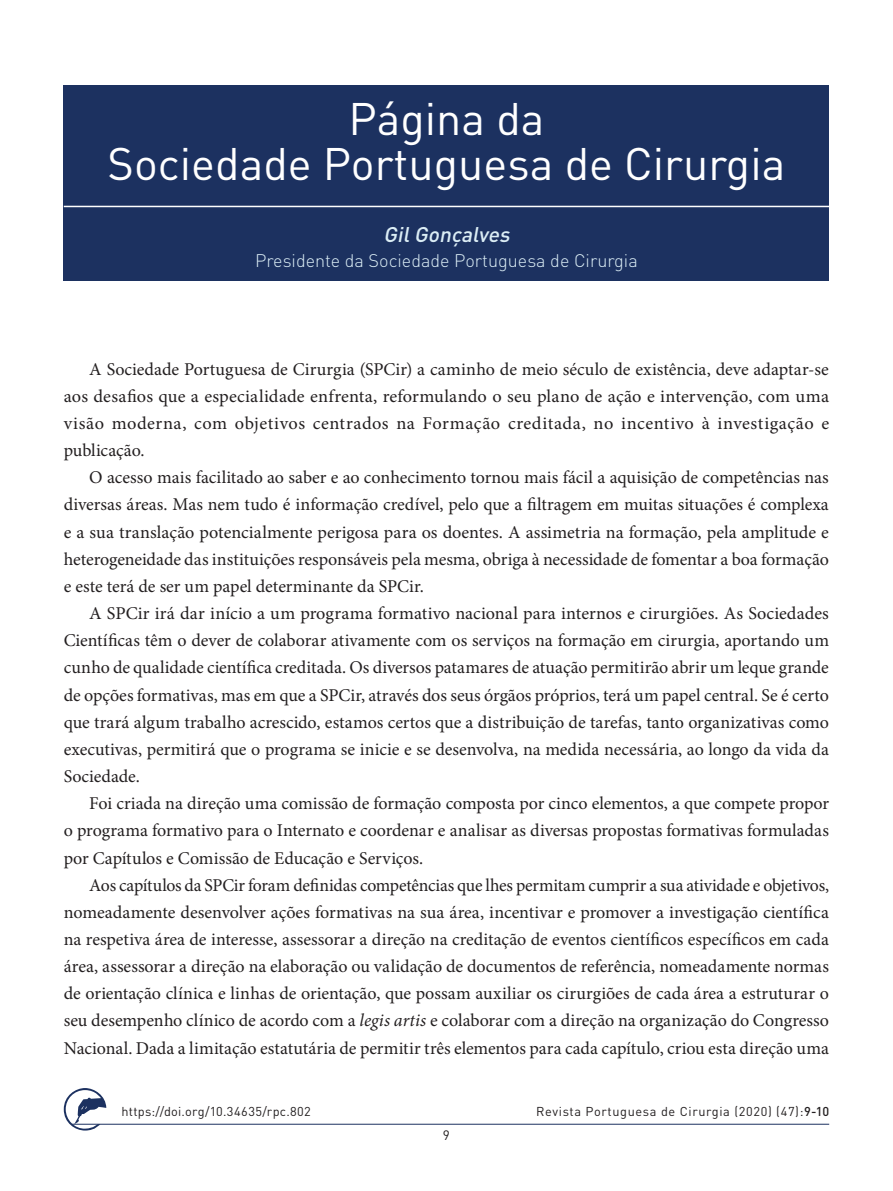
<style>
.page{position:relative;width:893px;height:1191px;background:#fff}
.page>*{position:absolute;margin:0;border:0;box-sizing:border-box;transform-origin:0 0}
._01_Titulo{font:45px/45px "DIN";color:#fff;text-align:center}
._01_Titulo-2{font:italic 500 21px "DIN";color:#dbedf5}
.Texto_colunas{font:18px/27.2px "Minion Pro";color:#231f20;text-align:justify}
._01_Titulo-3{font:300 18px "DIN";color:#dbedf5}
.t1{font:13.5px "DIN";color:#231f20}
.Cabecas{font:12.75px "DIN";letter-spacing:.045em;color:#231f20}
.Cabecas-2{font:12.75px "DIN";letter-spacing:.025em;color:#231f20}
.s1{font-style:italic}
.s2{font-weight:500}
</style>
<div class="page">
<hr style="left:72px;top:1124px;width:757px;height:1px;background:#1c3160">
<svg style="left:64px;top:1088px;width:42px;height:42px"></svg>
<div style="left:64px;top:85px;width:765px;height:196px;background:#1c3160"></div>
<hr style="left:64px;top:206px;width:765px;height:1px;background:#fff">
<p class="_01_Titulo" style="left:108px;top:96px;width:679px">Página da<br>Sociedade Portuguesa de Cirurgia</p>
<p class="_01_Titulo-2" style="left:383px;top:221px;width:132px">GilGonçalves</p>
<p class="_01_Titulo-3" style="left:255px;top:250px;width:384px">Presidente da Sociedade Portuguesa de Cirurgia</p>
<p class="Texto_colunas" style="left:64px;top:355px;width:767px;text-indent:26px">A Sociedade Portuguesa de Cirurgia (SPCir) a caminho de meio século de existência, deve adaptar-se aos desafios que a especialidade enfrenta, reformulando o seu plano de ação e intervenção, com uma visão moderna, com objetivos centrados na Formação creditada, no incentivo à investigação e publicação.</p>
<p class="Texto_colunas" style="left:64px;top:464px;width:767px;text-indent:26px">O acesso mais facilitado ao saber e ao conhecimento tornou mais fácil a aquisição de competências nas diversas áreas. Mas nem tudo é informação credível, pelo que a filtragem em muitas situações é complexa e a sua translação potencialmente perigosa para os doentes. A assimetria na formação, pela amplitude e heterogeneidade das instituições responsáveis pela mesma, obriga à necessidade de fomentar a boa formação e este terá de ser um papel determinante da SPCir.</p>
<p class="Texto_colunas" style="left:64px;top:600px;width:767px;text-indent:26px">A SPCir irá dar início a um programa formativo nacional para internos e cirurgiões. As Sociedades Científicas têm o dever de colaborar ativamente com os serviços na formação em cirurgia, aportando um cunho de qualidade científica creditada. Os diversos patamares de atuação permitirão abrir um leque grande de opções formativas, mas em que a SPCir, através dos seus órgãos próprios, terá um papel central. Se é certo que trará algum trabalho acrescido, estamos certos que a distribuição de tarefas, tanto organizativas como executivas, permitirá que o programa se inicie e se desenvolva, na medida necessária, ao longo da vida da Sociedade.</p>
<p class="Texto_colunas" style="left:64px;top:790px;width:767px;text-indent:26px">Foi criada na direção uma comissão de formação composta por cinco elementos, a que compete propor o programa formativo para o Internato e coordenar e analisar as diversas propostas formativas formuladas por Capítulos e Comissão de Educação e Serviços.</p>
<p class="Texto_colunas" style="left:64px;top:871px;width:767px;text-indent:26px">Aos capítulos da SPCir foram definidas competências que lhes permitam cumprir a sua atividade e objetivos, nomeadamente desenvolver ações formativas na sua área, incentivar e promover a investigação científica na respetiva área de interesse, assessorar a direção na creditação de eventos científicos específicos em cada área, assessorar a direção na elaboração ou validação de documentos de referência, nomeadamente normas de orientação clínica e linhas de orientação, que possam auxiliar os cirurgiões de cada área a estruturar o seu desempenho clínico de acordo com a <span class="s1">legis artis</span> e colaborar com a direção na organização do Congresso Nacional. Dada a limitação estatutária de permitir três elementos para cada capítulo, criou esta direção uma</p>
<p class="Cabecas-2" style="left:122px;top:1103px;width:191px">https://doi.org/10.34635/rpc.802</p>
<p class="Cabecas" style="left:536px;top:1103px;width:294px">Revista Portuguesa de Cirurgia (2020) (47):<span class="s2">9-10</span></p>
<p class="t1" style="left:443px;top:1126px;width:9px">9</p>
</div>
